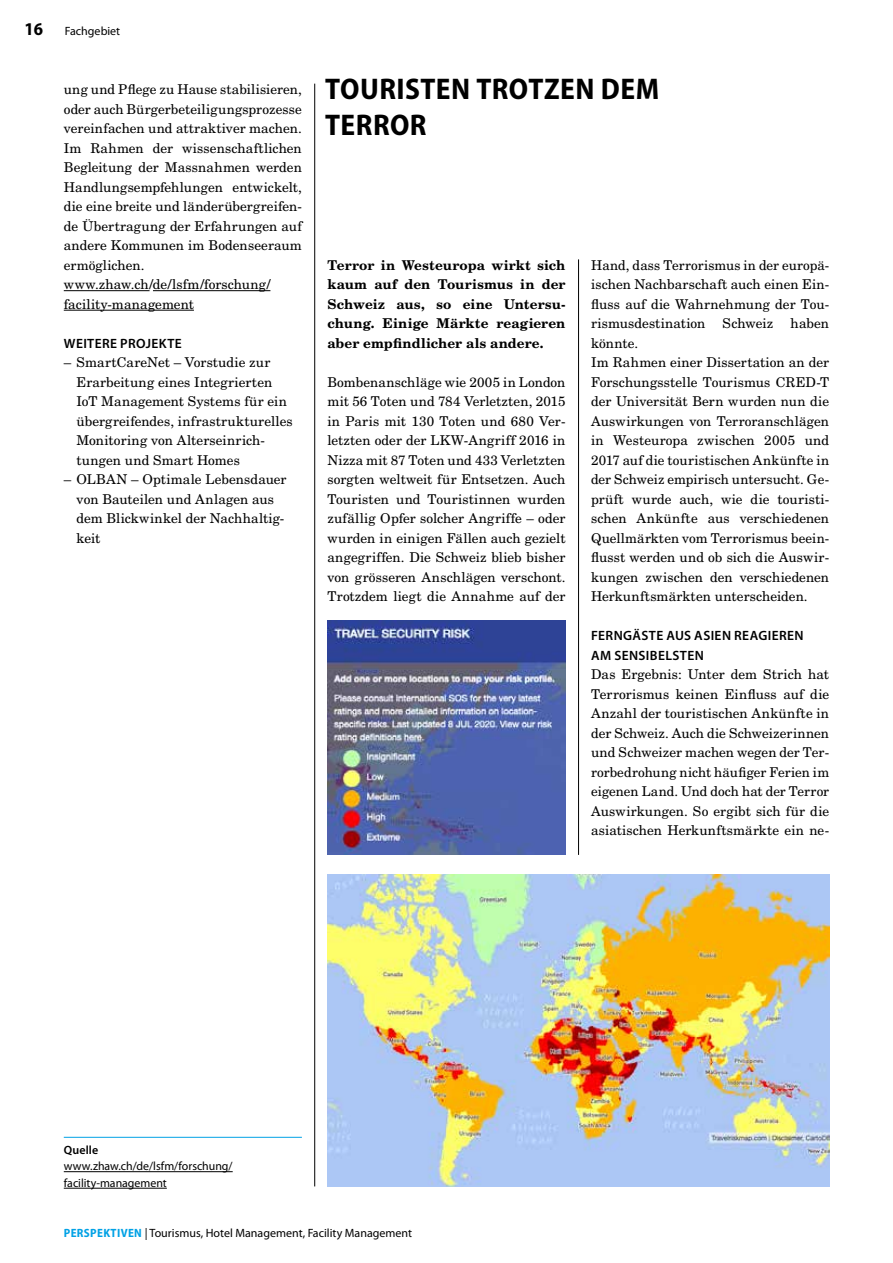
<style>
.page{position:relative;width:893px;height:1263px;background:#fff}
.page>*{position:absolute;margin:0;border:0;box-sizing:border-box;transform-origin:0 0}
.t1{font:700 semi-condensed 30px/36px "Myriad Pro";letter-spacing:.015em;color:#000}
.t2{font:700 semi-condensed 18px "Myriad Pro";color:#000}
.t3{font:13.5px/19.5px "New Century Schlbk LT Std";letter-spacing:.005em;color:#000}
.t4{font:700 13.5px/19.5px "New Century Schlbk LT Std";letter-spacing:.005em;color:#000;text-align:justify}
.t5{font:600 13.5px/19.5px "Myriad Pro";letter-spacing:.03em;color:#000}
.t6{font:12px/16.5px "Myriad Pro";color:#000}
.t7{font:600 12px "Myriad Pro";letter-spacing:.01em;color:#000}
.s1{font-weight:700;font-stretch:semi-condensed;color:#00a1e5}
</style>
<div class="page">
<hr style="left:314px;top:84px;width:1px;height:1102px;background:#000">
<hr style="left:578px;top:259px;width:1px;height:596px;background:#000">
<hr style="left:64px;top:290px;width:86px;height:1px;background:#000">
<hr style="left:153px;top:290px;width:117px;height:1px;background:#000">
<hr style="left:64px;top:310px;width:130px;height:1px;background:#000">
<hr style="left:64px;top:1137px;width:238px;height:1px;background:#00a1e5">
<hr style="left:64px;top:1171px;width:169px;height:1px;background:#000">
<hr style="left:64px;top:1188px;width:103px;height:1px;background:#000">
<img style="left:327px;top:874px;width:502px;height:312px">
<img style="left:327px;top:621px;width:239px;height:234px">
<h2 class="t2" style="left:25px;top:19px;width:20px">16</h2>
<p class="t6" style="left:65px;top:22px;width:57px">Fachgebiet</p>
<p class="t3" style="left:64px;top:80px;width:240px">ung und Pflege zu Hause stabilisieren, oder auch Bürgerbeteiligungsprozesse vereinfachen und attraktiver machen.<br>Im Rahmen der wissenschaftlichen Begleitung der Massnahmen werden Handlungsempfehlungen entwickelt, die eine breite und länderübergreifen&shy;de Übertragung der Erfahrungen auf andere Kommunen im Bodenseeraum ermöglichen. www.zhaw.ch/de/lsfm/forschung/ facility-management</p>
<p class="t5" style="left:64px;top:333px;width:119px">WEITERE PROJEKTE</p>
<p class="t3" style="left:77px;top:353px;width:218px;text-indent:-13px">– SmartCareNet – Vorstudie zur<br>Erarbeitung eines Integrierten<br>IoT Management Systems für ein übergreifendes, infrastrukturelles<br>Monitoring von Alterseinrich&shy;tungen und Smart Homes</p>
<p class="t3" style="left:77px;top:470px;width:212px;text-indent:-13px">– OLBAN – Optimale Lebensdauer von Bauteilen und Anlagen aus dem Blickwinkel der Nachhaltig&shy;keit</p>
<h1 class="t1" style="left:325px;top:71px;width:335px">TOURISTEN TROTZEN DEM<br>TERROR</h1>
<p class="t4" style="left:327px;top:255px;width:240px">Terror in Westeuropa wirkt sich kaum auf den Tourismus in der Schweiz aus, so eine Untersu&shy;chung. Einige Märkte reagieren aber empfindlicher als andere.</p>
<p class="t3" style="left:327px;top:372px;width:240px;text-align:justify">Bombenanschläge wie 2005 in London mit 56 Toten und 784 Verletzten, 2015 in Paris mit 130 Toten und 680 Ver&shy;letzten oder der LKW-Angriff 2016 in Nizza mit 87 Toten und 433 Verletzten sorgten weltweit für Entsetzen. Auch Touristen und Touristinnen wurden zufällig Opfer solcher Angriffe – oder wurden in einigen Fällen auch gezielt angegriffen. Die Schweiz blieb bisher von grösseren Anschlägen verschont.<br>Trotzdem liegt die Annahme auf der</p>
<p class="t3" style="left:591px;top:255px;width:240px;text-align:justify">Hand, dass Terrorismus in der europä&shy;ischen Nachbarschaft auch einen Ein&shy;fluss auf die Wahrnehmung der Tou&shy;rismusdestination</p>
<p class="t3" style="left:723px;top:314px;width:52px">Schweiz</p>
<p class="t3" style="left:791px;top:314px;width:40px">haben</p>
<p class="t3" style="left:591px;top:333px;width:240px">könnte.<br>Im Rahmen einer Dissertation an der Forschungsstelle Tourismus CRED-T der Universität Bern wurden nun die Auswirkungen von Terroranschlägen in Westeuropa zwischen 2005 und 2017 auf die touristischen Ankünfte in der Schweiz empirisch untersucht. Ge&shy;prüft wurde auch, wie die touristi&shy;schen Ankünfte aus verschiedenen Quellmärkten vom Terrorismus beein&shy;flusst werden und ob sich die Auswir&shy;kungen zwischen den verschiedenen Herkunftsmärkten unterscheiden.</p>
<p class="t5" style="left:591px;top:626px;width:214px">FERNGÄSTE AUS ASIEN REAGIEREN<br>AM SENSIBELSTEN</p>
<p class="t3" style="left:591px;top:665px;width:240px;text-align:justify">Das Ergebnis: Unter dem Strich hat Terrorismus keinen Einfluss auf die Anzahl der touristischen Ankünfte in der Schweiz. Auch die Schweizerinnen und Schweizer machen wegen der Ter&shy;rorbedrohung nicht häufiger Ferien im eigenen Land. Und doch hat der Terror Auswirkungen. So ergibt sich für die asiatischen Herkunftsmärkte ein ne-</p>
<p class="t7" style="left:64px;top:1142px;width:36px">Quelle</p>
<p class="t6" style="left:64px;top:1158px;width:170px">www.zhaw.ch/de/lsfm/forschung/ facility-management</p>
<p class="t6" style="left:64px;top:1225px;width:350px"><span class="s1">PERSPEKTIVEN</span> | Tourismus, Hotel Management, Facility Management</p>
</div>
